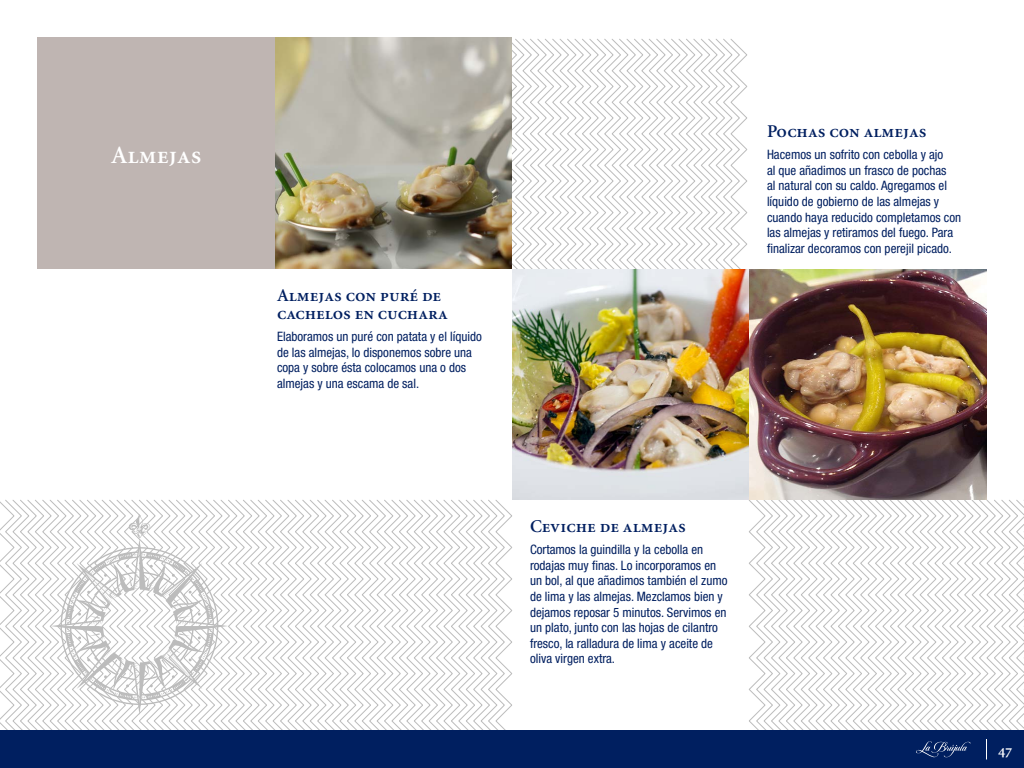
<style>
.page{position:relative;width:1024px;height:768px;background:#fff}
.page>*{position:absolute;margin:0;border:0;box-sizing:border-box;transform-origin:0 0}
.t1{font:25px "Minion Semibold SC";color:#fff}
.t2{font:18px/18px "Minion Semibold SC";color:#001f60}
.t3{font:15px "Minion Semibold SC";color:#fff}
.t4{font:condensed 13px/15.6px "Helvetica Neue LT Pro";color:#001f60}
</style>
<div class="page">
<svg style="left:0;top:500px;width:512px;height:230px"></svg>
<svg style="left:749px;top:500px;width:275px;height:230px"></svg>
<svg style="left:512px;top:39px;width:235px;height:230px"></svg>
<img style="left:275px;top:38px;width:237px;height:231px">
<div style="left:38px;top:38px;width:237px;height:231px;background:#bfb5b2"></div>
<img style="left:512px;top:269px;width:474px;height:231px">
<svg style="left:50px;top:514px;width:178px;height:201px"></svg>
<div style="left:0;top:730px;width:1024px;height:38px;background:#001f60"></div>
<svg style="left:916px;top:741px;width:55px;height:17px"></svg>
<svg style="left:986px;top:739px;width:1px;height:21px"></svg>
<h1 class="t1" style="left:111px;top:142px;width:92px">Almejas</h1>
<h2 class="t2" style="left:277px;top:286px;width:172px">Almejas con puré de cachelos en cuchara</h2>
<p class="t4" style="left:277px;top:329px;width:206px">Elaboramos un puré con patata y el líquido de las almejas, lo disponemos sobre una copa y sobre ésta colocamos una o dos almejas y una escama de sal.</p>
<h2 class="t2" style="left:767px;top:122px;width:161px">Pochas con almejas</h2>
<p class="t4" style="left:767px;top:147px;width:196px">Hacemos un sofrito con cebolla y ajo<br>al que añadimos un frasco de pochas<br>al natural con su caldo. Agregamos el líquido de gobierno de las almejas y cuando haya reducido completamos con las almejas y retiramos del fuego. Para finalizar decoramos con perejil picado.</p>
<h2 class="t2" style="left:530px;top:517px;width:157px">Ceviche de almejas</h2>
<p class="t4" style="left:530px;top:542px;width:199px">Cortamos la guindilla y la cebolla en rodajas muy finas. Lo incorporamos en un bol, al que añadimos también el zumo de lima y las almejas. Mezclamos bien y dejamos reposar 5 minutos. Servimos en un plato, junto con las hojas de cilantro fresco, la ralladura de lima y aceite de oliva virgen extra.</p>
<p class="t3" style="left:998px;top:742px;width:15px">47</p>
</div>
